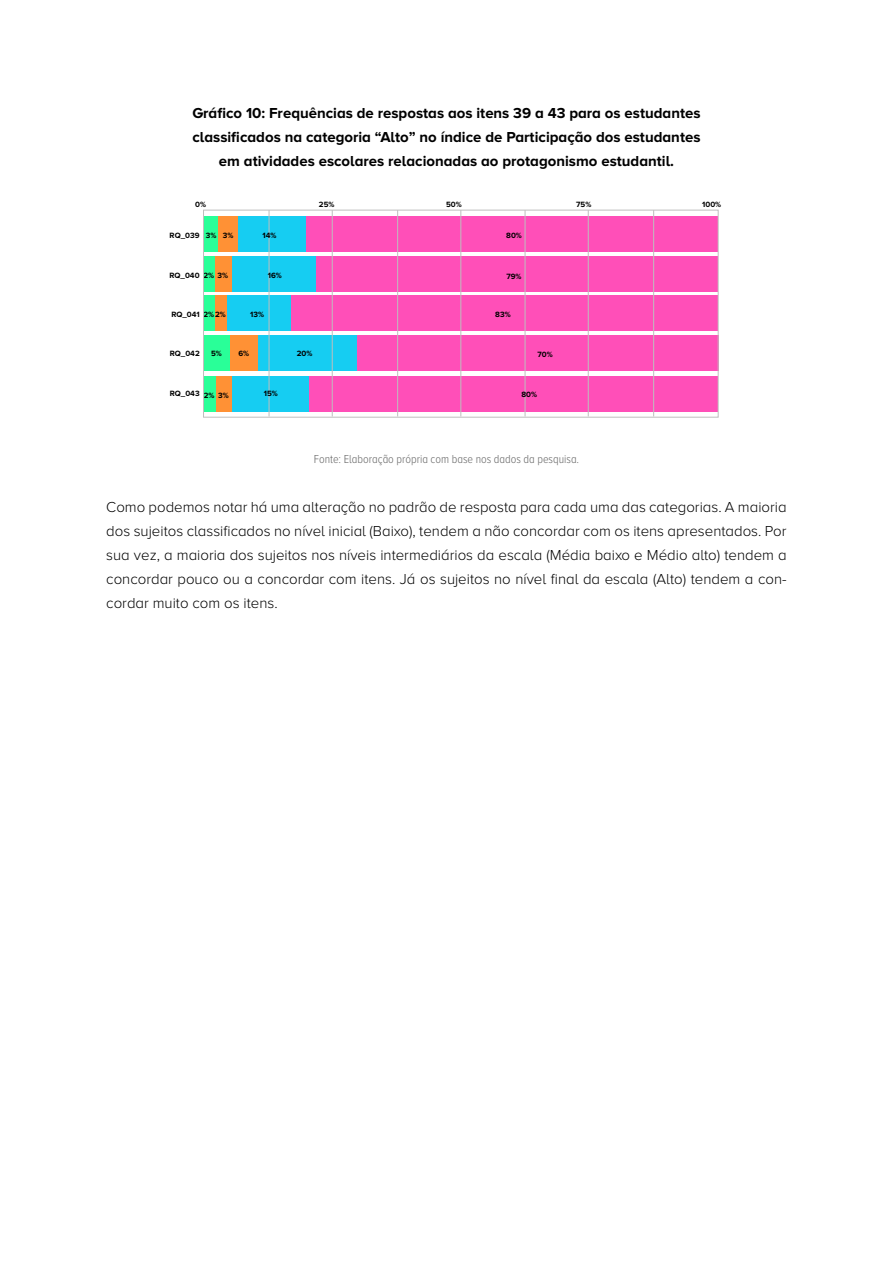
<style>
.page{position:relative;width:893px;height:1263px;background:#fff}
.page>*{position:absolute;margin:0;border:0;box-sizing:border-box;transform-origin:0 0}
.t1{font:15.9px/29px "Proxima Nova Cond";color:#121717}
.Texto_-_Corpo{font:300 15px/24px "Proxima Nova A";color:#000;text-align:justify}
.T_Tabela_e_Gráfico{font:700 15px/24px "Proxima Nova A";color:#000;text-align:center}
.Texto_-_Corpo-2{font:300 12px "Proxima Nova A Cond";color:#666}
.t2{font:700 7.95px "Proxima Nova";color:#000}
</style>
<div class="page">
<div style="left:204px;top:216px;width:14px;height:36px;background:#29ff98"></div>
<div style="left:218px;top:216px;width:20px;height:36px;background:#ff9135"></div>
<div style="left:238px;top:216px;width:68px;height:36px;background:#16cdf2"></div>
<div style="left:306px;top:216px;width:412px;height:36px;background:#ff4fb8"></div>
<div style="left:232px;top:376px;width:77px;height:35px;background:#16cdf2"></div>
<div style="left:309px;top:376px;width:409px;height:35px;background:#ff4fb8"></div>
<div style="left:231px;top:256px;width:86px;height:36px;background:#16cdf2"></div>
<div style="left:317px;top:256px;width:401px;height:36px;background:#ff4fb8"></div>
<div style="left:227px;top:295px;width:64px;height:36px;background:#16cdf2"></div>
<div style="left:291px;top:295px;width:427px;height:36px;background:#ff4fb8"></div>
<div style="left:257px;top:335px;width:100px;height:36px;background:#16cdf2"></div>
<div style="left:357px;top:335px;width:361px;height:36px;background:#ff4fb8"></div>
<div style="left:215px;top:256px;width:16px;height:36px;background:#ff9135"></div>
<div style="left:204px;top:256px;width:11px;height:36px;background:#29ff98"></div>
<div style="left:215px;top:295px;width:12px;height:36px;background:#ff9135"></div>
<div style="left:204px;top:295px;width:11px;height:36px;background:#29ff98"></div>
<div style="left:215px;top:376px;width:17px;height:35px;background:#ff9135"></div>
<div style="left:204px;top:376px;width:11px;height:35px;background:#29ff98"></div>
<div style="left:229px;top:335px;width:28px;height:36px;background:#ff9135"></div>
<div style="left:204px;top:335px;width:25px;height:36px;background:#29ff98"></div>
<hr style="left:269px;top:210px;width:1px;height:206px;background:#bebebe">
<hr style="left:332px;top:210px;width:1px;height:206px;background:#bebebe">
<hr style="left:397px;top:210px;width:1px;height:206px;background:#bebebe">
<hr style="left:460px;top:210px;width:1px;height:206px;background:#bebebe">
<hr style="left:525px;top:210px;width:1px;height:206px;background:#bebebe">
<hr style="left:588px;top:210px;width:1px;height:206px;background:#bebebe">
<hr style="left:653px;top:210px;width:1px;height:206px;background:#bebebe">
<div style="left:203px;top:210px;width:515px;height:207px;border:1px solid #bebebe"></div>
<p class="T_Tabela_e_Gráfico" style="left:192px;top:101px;width:510px">Gráfico 10: Frequências de respostas aos itens 39 a 43 para os estudantes classificados na categoria “Alto” no índice de Participação dos estudantes em atividades escolares relacionadas ao protagonismo estudantil.</p>
<p class="t1" style="left:236px;top:118px;width:438px;text-indent:186px">índice de Participação dos estudantes em atividades escolares relacionadas ao protagonismo estudantil.</p>
<p class="t1" style="left:186px;top:118px;width:210px">classificados na categoria “Alto” no</p>
<p class="t2" style="left:195px;top:200px;width:12px">0%</p>
<p class="t2" style="left:319px;top:200px;width:17px">25%</p>
<p class="t2" style="left:446px;top:200px;width:17px">50%</p>
<p class="t2" style="left:576px;top:200px;width:17px">75%</p>
<p class="t2" style="left:702px;top:200px;width:21px">100%</p>
<p class="t2" style="left:170px;top:231px;width:31px">RQ_039</p>
<p class="t2" style="left:169px;top:271px;width:32px">RQ_040</p>
<p class="t2" style="left:171px;top:309px;width:56px">RQ_041 2%2%</p>
<p class="t2" style="left:170px;top:349px;width:32px">RQ_042</p>
<p class="t2" style="left:170px;top:389px;width:31px">RQ_043</p>
<p class="t2" style="left:206px;top:231px;width:29px">3% 3%</p>
<p class="t2" style="left:203px;top:271px;width:26px">2% 3%</p>
<p class="t2" style="left:506px;top:231px;width:17px">80%</p>
<p class="t2" style="left:506px;top:271px;width:17px">79%</p>
<p class="t2" style="left:262px;top:231px;width:15px">14%</p>
<p class="t2" style="left:268px;top:271px;width:16px">16%</p>
<p class="t2" style="left:250px;top:309px;width:15px">13%</p>
<p class="t2" style="left:495px;top:310px;width:17px">83%</p>
<p class="t2" style="left:211px;top:349px;width:12px">5%</p>
<p class="t2" style="left:238px;top:349px;width:12px">6%</p>
<p class="t2" style="left:297px;top:349px;width:17px">20%</p>
<p class="t2" style="left:538px;top:349px;width:17px">70%</p>
<p class="t2" style="left:264px;top:389px;width:16px">15%</p>
<p class="t2" style="left:521px;top:390px;width:17px">80%</p>
<p class="t2" style="left:204px;top:391px;width:26px">2% 3%</p>
<p class="Texto_-_Corpo-2" style="left:314px;top:452px;width:267px">Fonte: Elaboração própria com base nos dados da pesquisa.</p>
<p class="Texto_-_Corpo" style="left:106px;top:495px;width:682px">Como podemos notar há uma alteração no padrão de resposta para cada uma das categorias. A maioria dos sujeitos classificados no nível inicial (Baixo), tendem a não concordar com os itens apresentados. Por sua vez, a maioria dos sujeitos nos níveis intermediários da escala (Média baixo e Médio alto) tendem a concordar pouco ou a concordar com itens. Já os sujeitos no nível final da escala (Alto) tendem a con&shy;cordar muito com os itens.</p>
</div>
